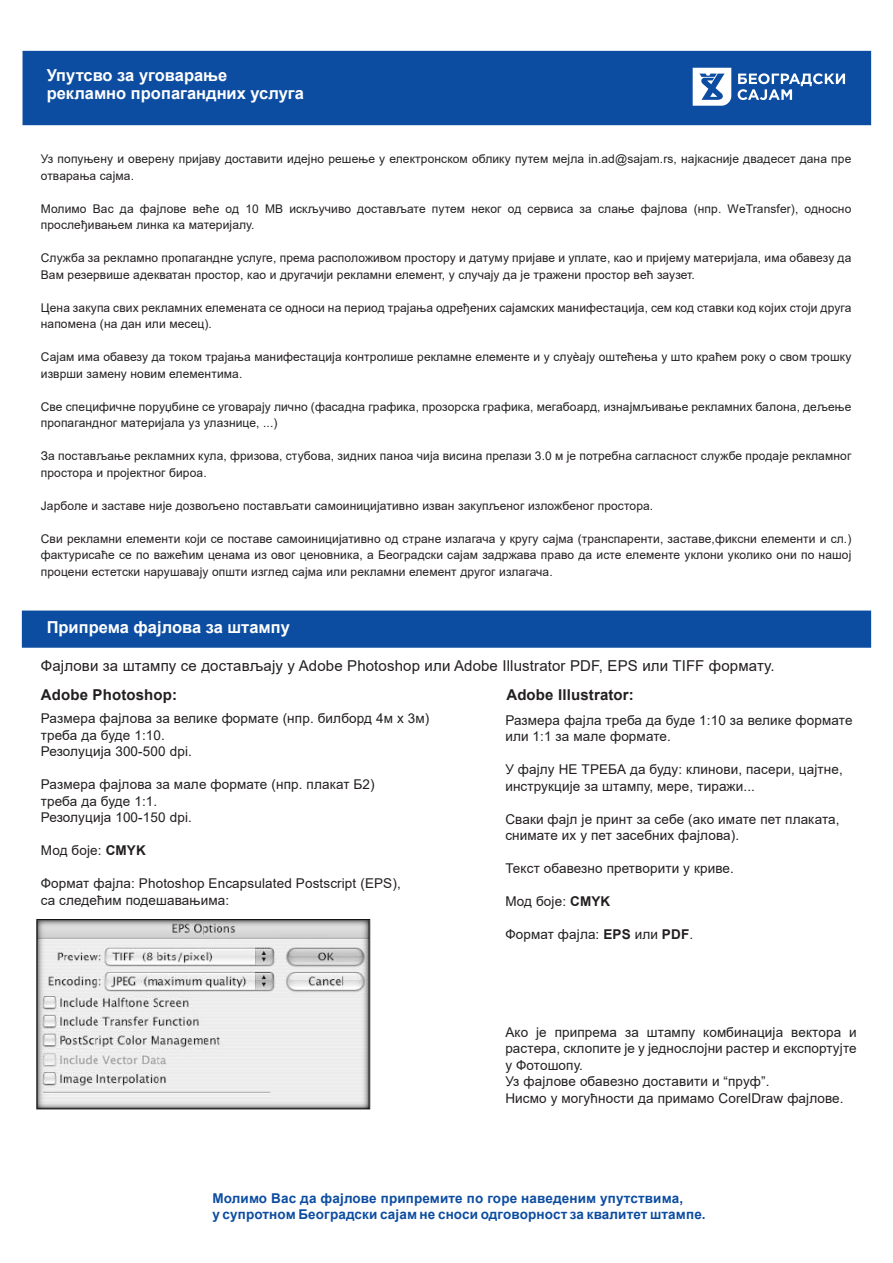
<style>
.page{position:relative;width:893px;height:1263px;background:#fff}
.page>*{position:absolute;margin:0;border:0;box-sizing:border-box;transform-origin:0 0}
.t1{font:700 16.5px "Arial";color:#fff}
.Paragraph_Style_1{font:15px "Arial";letter-spacing:.01em;color:#231f20}
.Paragraph_Style_1-2{font:700 15px "Arial";letter-spacing:.01em;color:#231f20}
.Paragraph_Style_1-3{font:13.5px/16.5px "Arial";letter-spacing:.01em;color:#231f20;text-align:justify}
.Paragraph_Style_1-4{font:700 13.5px "Arial";letter-spacing:.01em;color:#0d4da1}
.Paragraph_Style_1-5{font:12px/16.5px "Arial";letter-spacing:.01em;color:#231f20}
.s1{font-weight:700}
</style>
<div class="page">
<div style="left:23px;top:51px;width:848px;height:74px;background:#0d4da1"></div>
<div style="left:22px;top:610px;width:849px;height:38px;background:#0d4da1;border:2px solid #0d4da1"></div>
<svg style="left:36px;top:919px;width:334px;height:190px;fill:#ececec"></svg>
<svg style="left:738px;top:73px;width:107px;height:27px"></svg>
<svg style="left:693px;top:68px;width:38px;height:38px"></svg>
<p class="t1" style="left:47px;top:64px;width:182px">Упутсво за уговарање</p>
<p class="t1" style="left:47px;top:82px;width:259px">рекламно пропагандних услуга</p>
<p class="Paragraph_Style_1-5" style="left:41px;top:151px;width:812px">Уз попуњену и оверену пријаву доставити идејно решење у електронском облику путем мејла in.ad@sajam.rs, најкасније двадесет дана пре отварања сајма.</p>
<p class="Paragraph_Style_1-5" style="left:41px;top:200px;width:812px">Молимо Вас да фајлове веће од 10 MB искључиво достављате путем неког од сервиса за слање фајлова (нпр. WеTransfer), односно прослеђивањем линка ка материјалу.</p>
<p class="Paragraph_Style_1-5" style="left:41px;top:250px;width:812px">Служба за рекламно пропагандне услуге, према расположивом простору и датуму пријаве и уплате, као и пријему материјала, има обавезу да<br>Вам резервише адекватан простор, као и другачији рекламни елемент, у случају да је тражени простор већ заузет.</p>
<p class="Paragraph_Style_1-5" style="left:41px;top:299px;width:812px">Цена закупа свих рекламних елемената се односи на период трајања одређених сајамских манифестација, сем код ставки код којих стоји друга напомена (на дан или месец).</p>
<p class="Paragraph_Style_1-5" style="left:41px;top:349px;width:812px">Сајам има обавезу да током трајања манифестација контролише рекламне елементе и у слуèају оштећења у што краћем року о свом трошку изврши замену новим елементима.</p>
<p class="Paragraph_Style_1-5" style="left:41px;top:398px;width:812px">Све специфичне поруџбине се уговарају лично (фасадна графика, прозорска графика, мегабоард, изнајмљивање рекламних балона, дељење пропагандног материјала уз улазнице, ...)</p>
<p class="Paragraph_Style_1-5" style="left:41px;top:448px;width:812px">За постављање рекламних кула, фризова, стубова, зидних паноа чија висина прелази 3.0 м је потребна сагласност службе продаје рекламног простора и пројектног бироа.</p>
<p class="Paragraph_Style_1-5" style="left:41px;top:497px;width:614px">Јарболе и заставе није дозвољено постављати самоиницијативно изван закупљеног изложбеног простора.</p>
<p class="Paragraph_Style_1-5" style="left:41px;top:530px;width:812px;text-align:justify">Сви рекламни елементи који се поставе самоиницијативно од стране излагача у кругу сајма (транспаренти, заставе,фиксни елементи и сл.) фактурисаће се по важећим ценама из овог ценовника, а Београдски сајам задржава право да исте елементе уклони уколико они по нашој процени естетски нарушавају општи изглед сајма или рекламни елемент другог излагача.</p>
<p class="t1" style="left:47px;top:616px;width:245px">Припрема фајлова за штампу</p>
<p class="Paragraph_Style_1" style="left:41px;top:656px;width:735px">Фајлови за штампу се достављају у Adobe Photoshop или Adobe Illustrator PDF, EPS или TIFF формату.</p>
<p class="Paragraph_Style_1-2" style="left:41px;top:684px;width:138px">Adobe Photoshop:</p>
<p class="Paragraph_Style_1-2" style="left:506px;top:684px;width:129px">Adobe Illustrator:</p>
<p class="Paragraph_Style_1-3" style="left:41px;top:710px;width:390px">Размера фајлова за велике формате (нпр. билборд 4м x 3м)</p>
<p class="Paragraph_Style_1-3" style="left:41px;top:727px;width:126px">треба да буде 1:10.</p>
<p class="Paragraph_Style_1-3" style="left:41px;top:743px;width:153px">Резолуција 300-500 dpi.</p>
<p class="Paragraph_Style_1-3" style="left:41px;top:776px;width:335px">Размера фајлова за мале формате (нпр. плакат Б2)</p>
<p class="Paragraph_Style_1-3" style="left:41px;top:793px;width:118px">треба да буде 1:1.</p>
<p class="Paragraph_Style_1-3" style="left:41px;top:809px;width:153px">Резолуција 100-150 dpi.</p>
<p class="Paragraph_Style_1-3" style="left:41px;top:842px;width:106px">Мод боје: <span class="s1">CMYK</span></p>
<p class="Paragraph_Style_1-3" style="left:41px;top:875px;width:361px">Формат фајла: Photoshop Encapsulated Postscript (EPS),</p>
<p class="Paragraph_Style_1-3" style="left:41px;top:892px;width:190px">са следећим подешавањима:</p>
<p class="Paragraph_Style_1-3" style="left:505px;top:711px;width:349px">Размера фајла треба да буде 1:10 за велике формате</p>
<p class="Paragraph_Style_1-3" style="left:505px;top:728px;width:167px">или 1:1 за мале формате.</p>
<p class="Paragraph_Style_1-3" style="left:505px;top:761px;width:339px">У фајлу НЕ ТРЕБА да буду: клинови, пасери, цајтне,</p>
<p class="Paragraph_Style_1-3" style="left:505px;top:777px;width:251px">инструкције за штампу, мере, тиражи...</p>
<p class="Paragraph_Style_1-3" style="left:505px;top:810px;width:336px">Сваки фајл је принт за себе (ако имате пет плаката,</p>
<p class="Paragraph_Style_1-3" style="left:505px;top:827px;width:235px">снимате их у пет засебних фајлова).</p>
<p class="Paragraph_Style_1-3" style="left:505px;top:860px;width:230px">Текст обавезно претворити у криве.</p>
<p class="Paragraph_Style_1-3" style="left:505px;top:893px;width:106px">Мод боје: <span class="s1">CMYK</span></p>
<p class="Paragraph_Style_1-3" style="left:505px;top:926px;width:189px">Формат фајла: <span class="s1">EPS</span> или <span class="s1">PDF</span>.</p>
<p class="Paragraph_Style_1-3" style="left:505px;top:1023px;width:353px">Ако је припрема за штампу комбинација вектора и растера, склопите је у једнослојни растер и експортујте у Фотошопу.</p>
<p class="Paragraph_Style_1-3" style="left:505px;top:1073px;width:266px">Уз фајлове обавезно доставити и “пруф”.</p>
<p class="Paragraph_Style_1-3" style="left:505px;top:1089px;width:340px">Нисмо у могућности да примамо CorelDraw фајлове.</p>
<p class="Paragraph_Style_1-4" style="left:212px;top:1188px;width:472px">Молимо Вас да фајлове припремите по горе наведеним упутствима,</p>
<p class="Paragraph_Style_1-4" style="left:212px;top:1205px;width:495px">у супротном Београдски сајам не сноси одговорност за квалитет штампе.</p>
</div>
